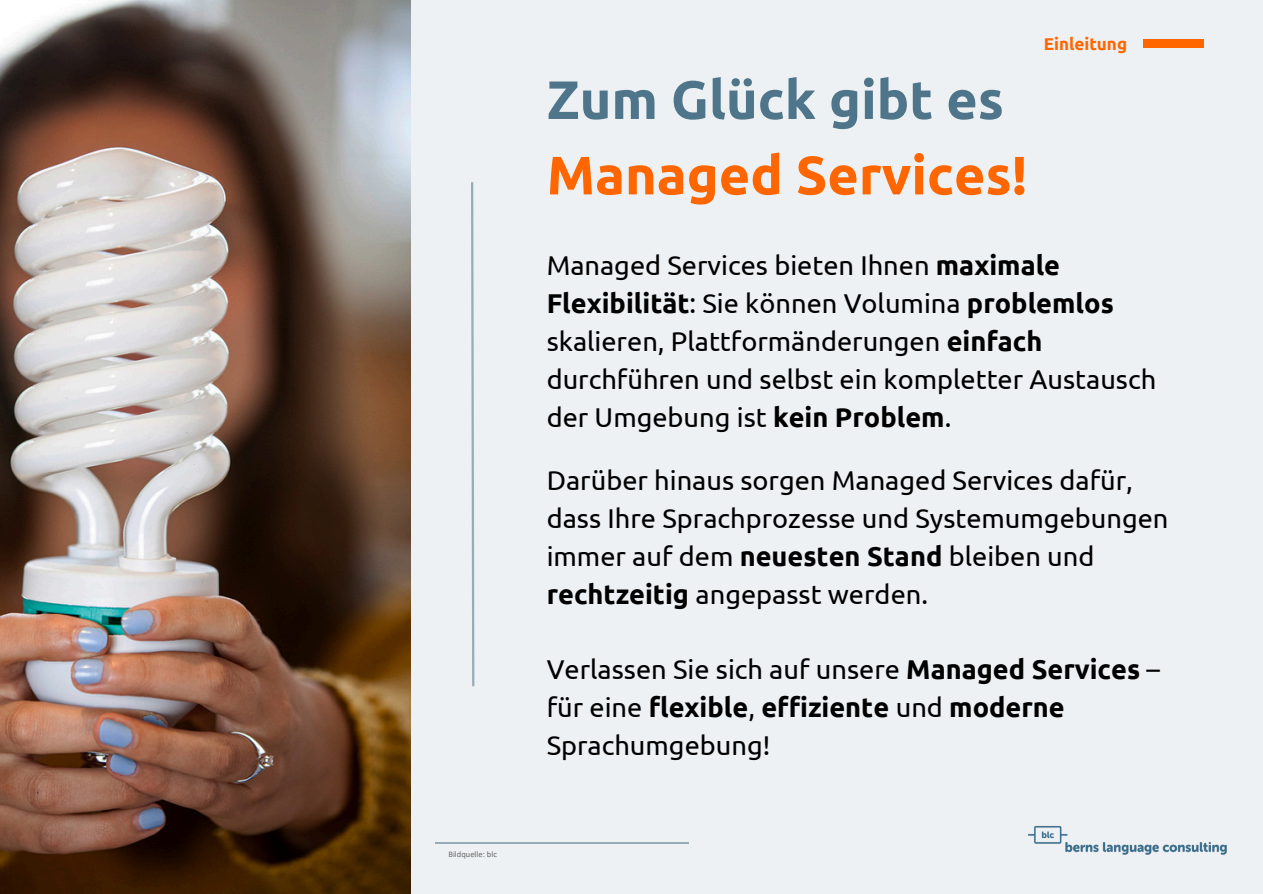
<style>
.page{position:relative;width:1263px;height:894px;background:#fff}
.page>*{position:absolute;margin:0;border:0;box-sizing:border-box;transform-origin:0 0}
.t1{font:700 54px/75.3px "Ubuntu";color:#f60}
.t2{font:27.15px/38px "Ubuntu";color:#000}
.t3{font:700 17.1px "Ubuntu";color:#f60}
.t4{font:8.55px "Calibri";color:#676767}
.s1{color:#4f758b}
.s2{font-weight:700}
</style>
<div class="page">
<div style="left:0;top:0;width:1263px;height:893px;background:#edf1f3"></div>
<img style="left:1028px;top:825px;width:199px;height:30px">
<hr style="left:435px;top:841px;width:254px;height:1px;background:#95acb9">
<img style="left:1144px;top:40px;width:59px;height:8px">
<img style="left:0;top:0;width:410px;height:893px">
<svg style="left:471px;top:182px;width:4px;height:505px"></svg>
<h1 class="t4" style="left:448px;top:850px;width:50px">Bildquelle: blc</h1>
<p class="t1" style="left:547px;top:61px;width:482px"><span class="s1">Zum Glück gibt es<br></span>Managed Services!</p>
<h2 class="t3" style="left:1044px;top:34px;width:85px">Einleitung</h2>
<h2 class="t2" style="left:547px;top:246px;width:611px">Managed Services bieten Ihnen <span class="s2">maximale Flexibilität</span>: Sie können Volumina <span class="s2">problemlos </span>skalieren, Plattformänderungen <span class="s2">einfach </span>durchführen und selbst ein kompletter Austausch der Umgebung ist <span class="s2">kein Problem</span>.</h2>
<h2 class="t2" style="left:547px;top:460px;width:623px">Darüber hinaus sorgen Managed Services dafür, dass Ihre Sprachprozesse und Systemumgebungen immer auf dem <span class="s2">neuesten Stand</span> bleiben und <span class="s2">rechtzeitig</span> angepasst werden.</h2>
<p class="t2" style="left:547px;top:650px;width:615px">Verlassen Sie sich auf unsere <span class="s2">Managed Services</span> – für eine <span class="s2">flexible</span>, <span class="s2">effiziente</span> und <span class="s2">moderne<br></span>Sprachumgebung!</p>
</div>
